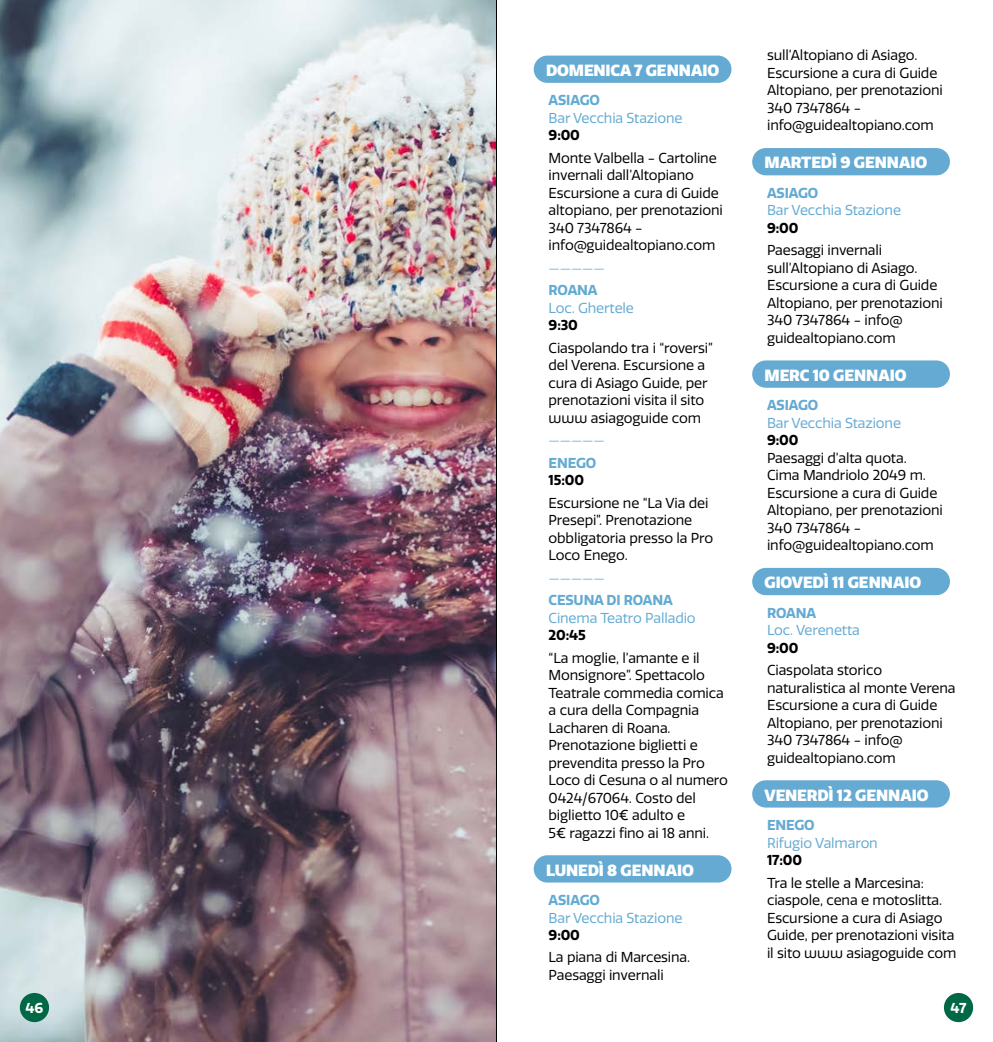
<style>
.page{position:relative;width:993px;height:1042px;background:#fff}
.page>*{position:absolute;margin:0;border:0;box-sizing:border-box;transform-origin:0 0}
.t1{font:900 15.75px "Quatro";letter-spacing:-.005em;color:#fff}
.t2{font:14px/17.5px "Quatro";letter-spacing:-.01em;color:#000}
.t3{font:14px "Quatro";letter-spacing:-.01em;color:#64aad2}
.t4{font:700 14px "Quatro";letter-spacing:-.01em;color:#64aad2}
.t5{font:700 14px "Quatro";letter-spacing:-.01em;color:#000}
.t6{font:14px "Quatro";color:#97c3e1}
.t7{font:700 14px "Quatro";color:#fff}
</style>
<div class="page">
<div style="left:533px;top:56px;width:198px;height:27px;background:#64aad2;border-radius:14px"></div>
<div style="left:533px;top:855px;width:198px;height:27px;background:#64aad2;border-radius:14px"></div>
<div style="left:752px;top:148px;width:197px;height:27px;background:#64aad2;border-radius:14px"></div>
<div style="left:752px;top:360px;width:197px;height:28px;background:#64aad2;border-radius:14px"></div>
<div style="left:752px;top:568px;width:197px;height:27px;background:#64aad2;border-radius:14px"></div>
<div style="left:752px;top:780px;width:197px;height:27px;background:#64aad2;border-radius:14px"></div>
<img style="left:0;top:0;width:496px;height:1042px">
<div style="left:20px;top:993px;width:29px;height:29px;background:#006844;border-radius:50%"></div>
<div style="left:943px;top:993px;width:29px;height:29px;background:#006844;border-radius:50%"></div>
<hr style="left:496px;top:0;width:1px;height:1042px;background:#000">
<p class="t1" style="left:546px;top:61px;width:174px">DOMENICA 7 GENNAIO</p>
<p class="t4" style="left:548px;top:92px;width:53px">ASIAGO</p>
<p class="t3" style="left:548px;top:110px;width:135px">Bar Vecchia Stazione</p>
<p class="t5" style="left:548px;top:127px;width:33px">9:00</p>
<p class="t2" style="left:548px;top:149px;width:176px">Monte Valbella - Cartoline invernali dall’Altopiano<br>Escursione a cura di Guide altopiano, per prenotazioni<br>340 7347864 - info@guidealtopiano.com</p>
<p class="t6" style="left:548px;top:260px;width:58px">—————</p>
<p class="t4" style="left:548px;top:282px;width:50px">ROANA</p>
<p class="t3" style="left:548px;top:300px;width:87px">Loc. Ghertele</p>
<p class="t5" style="left:548px;top:317px;width:31px">9:30</p>
<p class="t2" style="left:548px;top:339px;width:166px">Ciaspolando tra i “roversi” del Verena. Escursione a cura di Asiago Guide, per prenotazioni visita il sito www asiagoguide com</p>
<p class="t6" style="left:548px;top:432px;width:58px">—————</p>
<p class="t4" style="left:548px;top:454px;width:49px">ENEGO</p>
<p class="t5" style="left:548px;top:472px;width:37px">15:00</p>
<p class="t2" style="left:548px;top:494px;width:166px">Escursione ne “La Via dei<br>Presepi”. Prenotazione obbligatoria presso la Pro<br>Loco Enego.</p>
<p class="t6" style="left:548px;top:569px;width:58px">—————</p>
<p class="t4" style="left:548px;top:592px;width:125px">CESUNA DI ROANA</p>
<p class="t3" style="left:548px;top:609px;width:149px">Cinema Teatro Palladio</p>
<p class="t5" style="left:548px;top:627px;width:39px">20:45</p>
<p class="t2" style="left:548px;top:649px;width:181px">“La moglie, l’amante e il<br>Monsignore”. Spettacolo<br>Teatrale commedia comica a cura della Compagnia<br>Lacharen di Roana.<br>Prenotazione biglietti e prevendita presso la Pro<br>Loco di Cesuna o al numero<br>0424/67064. Costo del biglietto 10€ adulto e<br>5€ ragazzi fino ai 18 anni.</p>
<p class="t1" style="left:546px;top:860px;width:149px">LUNEDÌ 8 GENNAIO</p>
<p class="t4" style="left:548px;top:892px;width:53px">ASIAGO</p>
<p class="t3" style="left:548px;top:909px;width:135px">Bar Vecchia Stazione</p>
<p class="t5" style="left:548px;top:927px;width:33px">9:00</p>
<p class="t2" style="left:548px;top:949px;width:143px">La piana di Marcesina.<br>Paesaggi invernali</p>
<p class="t2" style="left:766px;top:47px;width:177px">sull’Altopiano di Asiago.<br>Escursione a cura di Guide<br>Altopiano, per prenotazioni<br>340 7347864 - info@guidealtopiano.com</p>
<p class="t1" style="left:764px;top:153px;width:164px">MARTEDÌ 9 GENNAIO</p>
<p class="t4" style="left:766px;top:185px;width:53px">ASIAGO</p>
<p class="t3" style="left:766px;top:202px;width:135px">Bar Vecchia Stazione</p>
<p class="t5" style="left:766px;top:220px;width:33px">9:00</p>
<p class="t2" style="left:766px;top:242px;width:177px">Paesaggi invernali sull’Altopiano di Asiago.<br>Escursione a cura di Guide<br>Altopiano, per prenotazioni<br>340 7347864 - info@ guidealtopiano.com</p>
<p class="t1" style="left:764px;top:366px;width:143px">MERC 10 GENNAIO</p>
<p class="t4" style="left:766px;top:397px;width:53px">ASIAGO</p>
<p class="t3" style="left:766px;top:415px;width:135px">Bar Vecchia Stazione</p>
<p class="t5" style="left:766px;top:432px;width:33px">9:00</p>
<p class="t2" style="left:766px;top:449px;width:177px">Paesaggi d’alta quota.<br>Cima Mandriolo 2049 m.<br>Escursione a cura di Guide<br>Altopiano, per prenotazioni<br>340 7347864 - info@guidealtopiano.com</p>
<p class="t1" style="left:764px;top:573px;width:158px">GIOVEDÌ 11 GENNAIO</p>
<p class="t4" style="left:766px;top:604px;width:50px">ROANA</p>
<p class="t3" style="left:766px;top:622px;width:94px">Loc. Verenetta</p>
<p class="t5" style="left:766px;top:639px;width:33px">9:00</p>
<p class="t2" style="left:766px;top:662px;width:190px">Ciaspolata storico naturalistica al monte Verena<br>Escursione a cura di Guide<br>Altopiano, per prenotazioni<br>340 7347864 - info@ guidealtopiano.com</p>
<p class="t1" style="left:764px;top:785px;width:165px">VENERDÌ 12 GENNAIO</p>
<p class="t4" style="left:766px;top:817px;width:49px">ENEGO</p>
<p class="t3" style="left:766px;top:834px;width:112px">Rifugio Valmaron</p>
<p class="t5" style="left:766px;top:852px;width:36px">17:00</p>
<p class="t2" style="left:766px;top:874px;width:191px">Tra le stelle a Marcesina: ciaspole, cena e motoslitta.<br>Escursione a cura di Asiago<br>Guide, per prenotazioni visita il sito www asiagoguide com</p>
<p class="t7" style="left:26px;top:999px;width:19px">46</p>
<p class="t7" style="left:950px;top:999px;width:17px">47</p>
</div>
